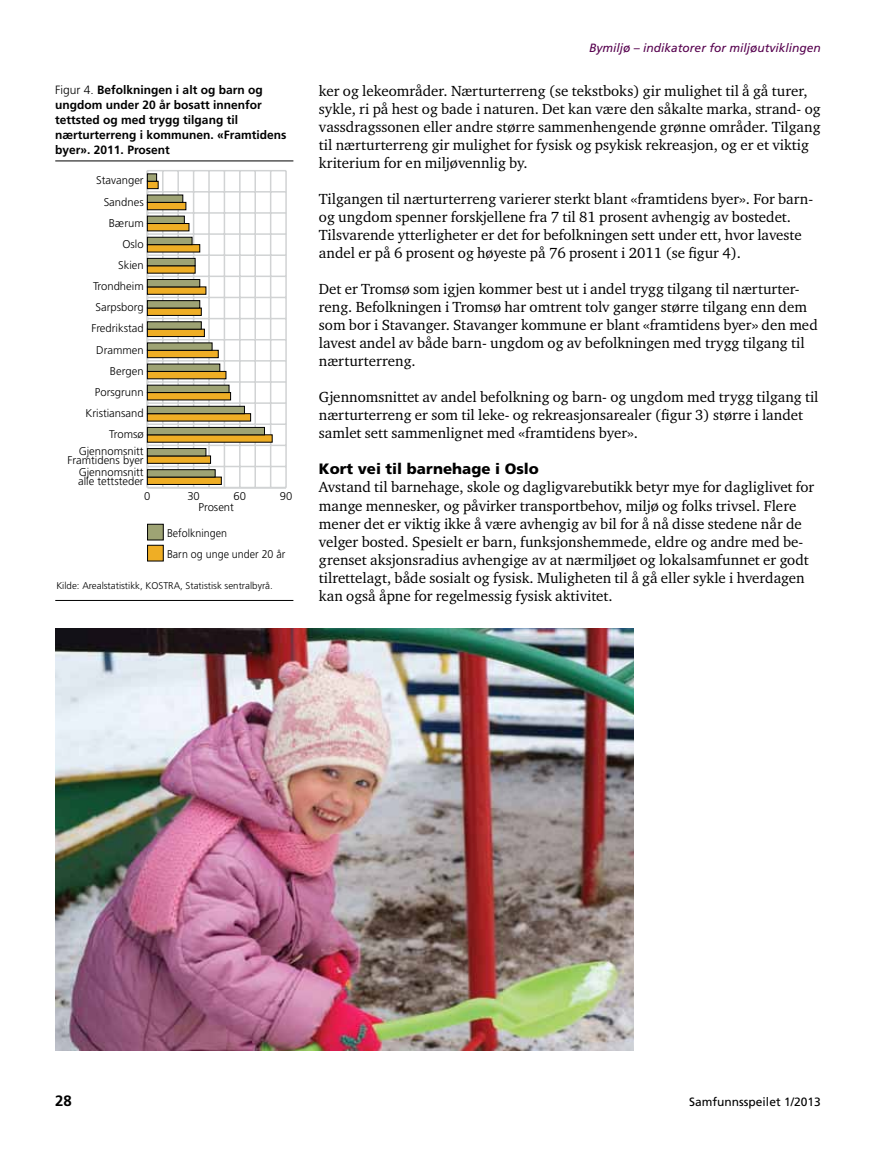
<style>
.page{position:relative;width:893px;height:1149px;background:#fff}
.page>*{position:absolute;margin:0;border:0;box-sizing:border-box;transform-origin:0 0}
.t1{font:15px/18px "Charter ITC Std";color:#000}
.t2{font:900 15px "Frutiger";color:#000}
.t3{font:700 15px "Frutiger";color:#000}
.t4{font:700 12px/15px "Frutiger";color:#000}
.t5{font:italic 12px "Frutiger";color:#56004e}
.t6{font:12px "Frutiger";color:#000}
.t7{font:300 11.25px/9px "Frutiger";color:#000}
.t8{font:300 11.25px/21px "Frutiger";color:#000;scale:.95 1}
.t9{font:300 9.75px "Frutiger";color:#000}
.s1{font-weight:300}
</style>
<div class="page">
<hr style="left:55px;top:160px;width:238px;height:1px;background:#000">
<hr style="left:55px;top:600px;width:238px;height:1px;background:#000">
<hr style="left:162px;top:171px;width:2px;height:316px;background:#d1d3d4">
<hr style="left:177px;top:171px;width:2px;height:316px;background:#d1d3d4">
<hr style="left:193px;top:171px;width:1px;height:316px;background:#d1d3d4">
<hr style="left:208px;top:171px;width:2px;height:316px;background:#d1d3d4">
<hr style="left:224px;top:171px;width:1px;height:316px;background:#d1d3d4">
<hr style="left:239px;top:171px;width:2px;height:316px;background:#d1d3d4">
<hr style="left:254px;top:171px;width:2px;height:316px;background:#d1d3d4">
<hr style="left:270px;top:171px;width:1px;height:316px;background:#d1d3d4">
<hr style="left:285px;top:171px;width:2px;height:316px;background:#d1d3d4">
<hr style="left:147px;top:171px;width:1px;height:316px;background:#d1d3d4">
<hr style="left:147px;top:486px;width:139px;height:2px;background:#d1d3d4">
<hr style="left:147px;top:465px;width:139px;height:2px;background:#d1d3d4">
<hr style="left:147px;top:444px;width:139px;height:2px;background:#d1d3d4">
<hr style="left:147px;top:423px;width:139px;height:2px;background:#d1d3d4">
<hr style="left:147px;top:402px;width:139px;height:2px;background:#d1d3d4">
<hr style="left:147px;top:381px;width:139px;height:1px;background:#d1d3d4">
<hr style="left:147px;top:360px;width:139px;height:1px;background:#d1d3d4">
<hr style="left:147px;top:339px;width:139px;height:1px;background:#d1d3d4">
<hr style="left:147px;top:318px;width:139px;height:1px;background:#d1d3d4">
<hr style="left:147px;top:296px;width:139px;height:2px;background:#d1d3d4">
<hr style="left:147px;top:275px;width:139px;height:2px;background:#d1d3d4">
<hr style="left:147px;top:254px;width:139px;height:2px;background:#d1d3d4">
<hr style="left:147px;top:233px;width:139px;height:2px;background:#d1d3d4">
<hr style="left:147px;top:212px;width:139px;height:2px;background:#d1d3d4">
<hr style="left:147px;top:191px;width:139px;height:1px;background:#d1d3d4">
<hr style="left:147px;top:170px;width:139px;height:1px;background:#d1d3d4">
<div style="left:147px;top:181px;width:11px;height:8px;background:#efae25;border:1px solid #000"></div>
<div style="left:147px;top:202px;width:39px;height:8px;background:#efae25;border:1px solid #000"></div>
<div style="left:147px;top:223px;width:42px;height:8px;background:#efae25"></div>
<svg style="left:147px;top:244px;width:53px;height:8px"></svg>
<svg style="left:147px;top:265px;width:48px;height:8px"></svg>
<svg style="left:147px;top:286px;width:59px;height:8px"></svg>
<div style="left:147px;top:308px;width:55px;height:7px;background:#efae25;border:1px solid #000"></div>
<div style="left:147px;top:329px;width:58px;height:8px;background:#efae25;border:1px solid #000"></div>
<div style="left:147px;top:350px;width:71px;height:8px;background:#efae25;border:1px solid #000"></div>
<div style="left:147px;top:371px;width:79px;height:8px;background:#efae25;border:1px solid #000"></div>
<div style="left:147px;top:392px;width:84px;height:8px;background:#efae25;border:1px solid #000"></div>
<svg style="left:147px;top:413px;width:104px;height:8px"></svg>
<svg style="left:147px;top:434px;width:125px;height:8px"></svg>
<svg style="left:147px;top:455px;width:64px;height:8px"></svg>
<div style="left:147px;top:476px;width:75px;height:8px;background:#efae25;border:1px solid #000"></div>
<div style="left:147px;top:173px;width:10px;height:8px;background:#9ea374;border:1px solid #000"></div>
<div style="left:147px;top:195px;width:36px;height:7px;background:#9ea374"></div>
<div style="left:147px;top:216px;width:38px;height:8px;background:#9ea374;border:1px solid #000"></div>
<div style="left:147px;top:237px;width:45px;height:8px;background:#9ea374;border:1px solid #000"></div>
<div style="left:147px;top:258px;width:48px;height:8px;background:#9ea374;border:1px solid #000"></div>
<div style="left:147px;top:279px;width:53px;height:8px;background:#9ea374;border:1px solid #000"></div>
<div style="left:147px;top:300px;width:53px;height:8px;background:#9ea374;border:1px solid #000"></div>
<svg style="left:147px;top:321px;width:55px;height:8px"></svg>
<svg style="left:147px;top:342px;width:65px;height:8px"></svg>
<svg style="left:147px;top:363px;width:73px;height:8px"></svg>
<div style="left:147px;top:385px;width:82px;height:7px;background:#9ea374;border:1px solid #000"></div>
<div style="left:147px;top:406px;width:98px;height:8px;background:#9ea374;border:1px solid #000"></div>
<div style="left:147px;top:427px;width:118px;height:8px;background:#9ea374;border:1px solid #000"></div>
<div style="left:147px;top:448px;width:59px;height:8px;background:#9ea374;border:1px solid #000"></div>
<div style="left:147px;top:469px;width:68px;height:8px;background:#9ea374;border:1px solid #000"></div>
<div style="left:147px;top:524px;width:17px;height:16px;background:#9ea374;border:1px solid #000"></div>
<div style="left:147px;top:545px;width:17px;height:16px;background:#efae25;border:1px solid #000"></div>
<img style="left:55px;top:628px;width:579px;height:422px">
<p class="t4" style="left:55px;top:82px;width:233px"><span class="s1">Figur 4.</span> Befolkningen i alt og barn og ungdom under 20 år bosatt innenfor tettsted og med trygg tilgang til nærturterreng i kommunen. «Framtidens byer». 2011. Prosent</p>
<p class="t7" style="left:96px;top:176px;width:49px">Stavanger</p>
<p class="t7" style="left:104px;top:197px;width:42px">Sandnes</p>
<p class="t7" style="left:109px;top:218px;width:36px">Bærum</p>
<p class="t7" style="left:122px;top:239px;width:23px">Oslo</p>
<p class="t7" style="left:118px;top:261px;width:27px">Skien</p>
<p class="t7" style="left:93px;top:282px;width:52px">Trondheim</p>
<p class="t7" style="left:96px;top:303px;width:50px">Sarpsborg</p>
<p class="t7" style="left:91px;top:324px;width:54px">Fredrikstad</p>
<p class="t7" style="left:96px;top:345px;width:49px">Drammen</p>
<p class="t7" style="left:110px;top:366px;width:35px">Bergen</p>
<p class="t7" style="left:95px;top:387px;width:50px">Porsgrunn</p>
<p class="t7" style="left:86px;top:408px;width:60px">Kristiansand</p>
<p class="t7" style="left:109px;top:429px;width:36px">Tromsø</p>
<p class="t7" style="left:67px;top:446px;width:78px;text-align:right">Gjennomsnitt<br>Framtidens byer</p>
<p class="t7" style="left:78px;top:467px;width:67px">Gjennomsnitt alle tettsteder</p>
<p class="t7" style="left:144px;top:491px;width:8px">0</p>
<p class="t7" style="left:187px;top:491px;width:14px">30</p>
<p class="t7" style="left:234px;top:491px;width:14px">60</p>
<p class="t7" style="left:280px;top:491px;width:14px">90</p>
<p class="t7" style="left:199px;top:502px;width:37px">Prosent</p>
<p class="t8" style="left:167px;top:522px;width:126px">Befolkningen<br>Barn og unge under 20 år</p>
<p class="t9" style="left:56px;top:580px;width:218px">Kilde: Arealstatistikk, KOSTRA, Statistisk sentralbyrå.</p>
<p class="t5" style="left:589px;top:40px;width:233px">Bymiljø – indikatorer for miljøutviklingen</p>
<p class="t1" style="left:319px;top:82px;width:503px">ker og lekeområder. Nærturterreng (se tekstboks) gir mulighet til å gå turer, sykle, ri på hest og bade i naturen. Det kan være den såkalte marka, strand- og vassdragssonen eller andre større sammenhengende grønne områder. Tilgang til nærturterreng gir mulighet for fysisk og psykisk rekreasjon, og er et viktig kriterium for en miljøvennlig by.</p>
<p class="t1" style="left:319px;top:190px;width:496px">Tilgangen til nærturterreng varierer sterkt blant «framtidens byer». For barn&shy;og ungdom spenner forskjellene fra 7 til 81 prosent avhengig av bostedet.<br>Tilsvarende ytterligheter er det for befolkningen sett under ett, hvor laveste andel er på 6 prosent og høyeste på 76 prosent i 2011 (se figur 4).</p>
<p class="t1" style="left:319px;top:280px;width:500px">Det er Tromsø som igjen kommer best ut i andel trygg tilgang til nærturter&shy;reng. Befolkningen i Tromsø har omtrent tolv ganger større tilgang enn dem som bor i Stavanger. Stavanger kommune er blant «framtidens byer» den med lavest andel av både barn- ungdom og av befolkningen med trygg tilgang til nærturterreng.</p>
<p class="t1" style="left:319px;top:388px;width:501px">Gjennomsnittet av andel befolkning og barn- og ungdom med trygg tilgang til nærturterreng er som til leke- og rekreasjonsarealer (figur 3) større i landet samlet sett sammenlignet med «framtidens byer».</p>
<p class="t2" style="left:319px;top:460px;width:221px">Kort vei til barnehage i Oslo</p>
<p class="t1" style="left:319px;top:478px;width:497px">Avstand til barnehage, skole og dagligvarebutikk betyr mye for dagliglivet for mange mennesker, og påvirker transportbehov, miljø og folks trivsel. Flere mener det er viktig ikke å være avhengig av bil for å nå disse stedene når de velger bosted. Spesielt er barn, funksjonshemmede, eldre og andre med be&shy;grenset aksjonsradius avhengige av at nærmiljøet og lokalsamfunnet er godt tilrettelagt, både sosialt og fysisk. Muligheten til å gå eller sykle i hverdagen kan også åpne for regelmessig fysisk aktivitet.</p>
<p class="t3" style="left:55px;top:1091px;width:18px">28</p>
<p class="t6" style="left:689px;top:1094px;width:133px">Samfunnsspeilet 1/2013</p>
</div>
